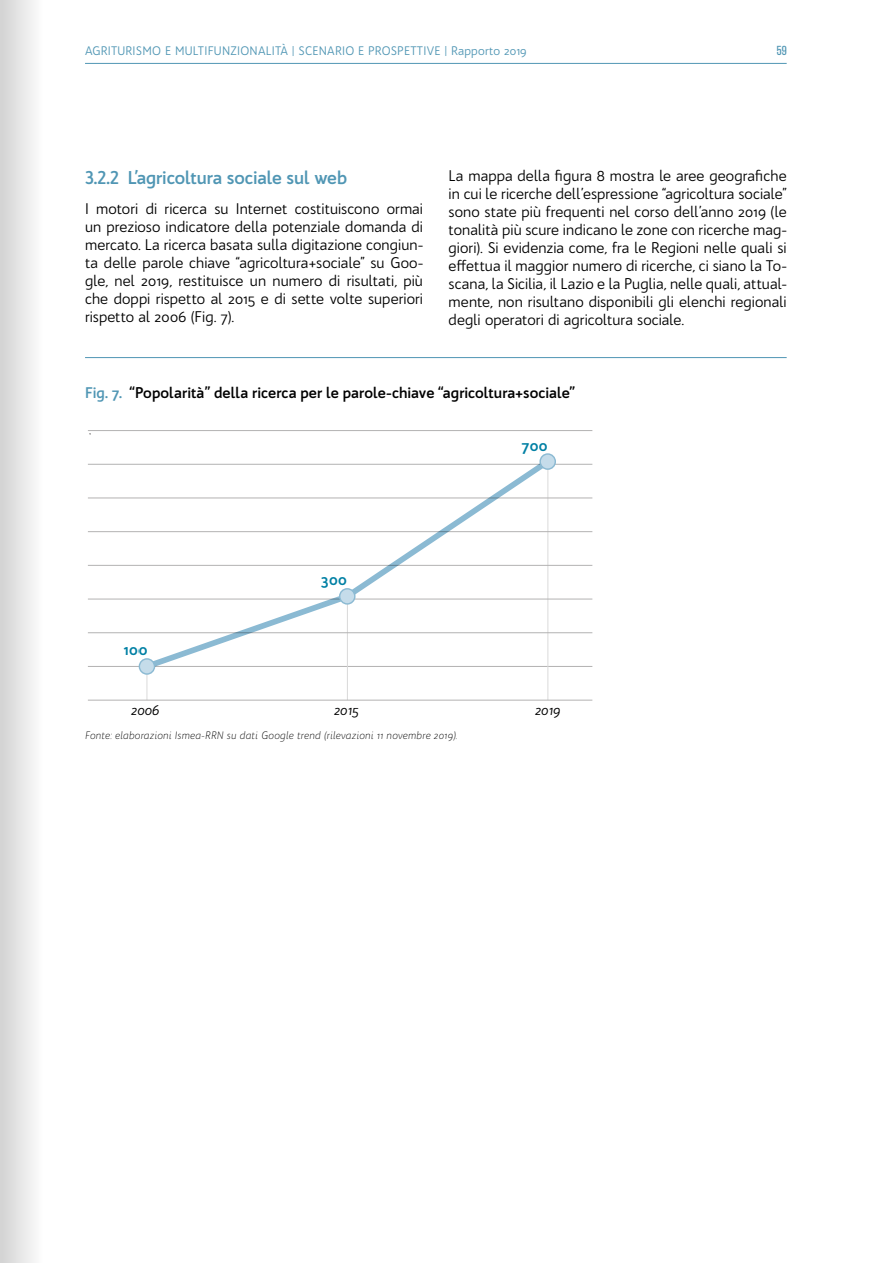
<style>
.page{position:relative;width:893px;height:1263px;background:#fff}
.page>*{position:absolute;margin:0;border:0;box-sizing:border-box;transform-origin:0 0}
.t1{font:700 18px "Bw Quinta Pro";letter-spacing:-.005em;color:#5096b4}
.t2{font:700 15.6px "Bw Quinta Pro";letter-spacing:.025em;color:#0080a4}
.t3{font:15px/18px "Bw Quinta Pro";color:#000;text-align:justify}
.t4{font:700 15px "Bw Quinta Pro";color:#000}
.t5{font:italic 14.25px "Bw Quinta Pro";letter-spacing:-.005em;color:#000}
.t6{font:500 13.5px "Giorgio Sans";color:#5096b4}
.t7{font:12px "Bw Quinta Pro";letter-spacing:.02em;color:#5096b4}
.t8{font:italic 300 10.5px "Bw Quinta Pro";letter-spacing:.015em;color:#000}
.s1{color:#5096b4}
</style>
<div class="page">
<hr style="left:85px;top:63px;width:702px;height:1px;background:#5096b4">
<hr style="left:85px;top:357px;width:702px;height:1px;background:#5096b4">
<hr style="left:88px;top:666px;width:504px;height:1px;background:#b3b2b2">
<hr style="left:147px;top:666px;width:1px;height:34px;background:#dadada">
<hr style="left:347px;top:596px;width:1px;height:104px;background:#dadada">
<hr style="left:547px;top:462px;width:1px;height:238px;background:#dadada">
<hr style="left:88px;top:632px;width:504px;height:1px;background:#b3b2b2">
<hr style="left:88px;top:599px;width:504px;height:1px;background:#b3b2b2">
<hr style="left:88px;top:700px;width:504px;height:1px;background:#b3b2b2">
<hr style="left:88px;top:565px;width:504px;height:1px;background:#b3b2b2">
<hr style="left:88px;top:531px;width:504px;height:1px;background:#b3b2b2">
<hr style="left:88px;top:498px;width:504px;height:1px;background:#b3b2b2">
<hr style="left:88px;top:464px;width:504px;height:1px;background:#b3b2b2">
<hr style="left:88px;top:430px;width:504px;height:1px;background:#b3b2b2">
<svg style="left:144px;top:463px;width:407px;height:206px"></svg>
<div style="left:139px;top:659px;width:15px;height:15px;background:#c5dcea;border-radius:50%"></div>
<div style="left:139px;top:658px;width:16px;height:17px;border:1px solid #8bbad3;border-radius:50%"></div>
<div style="left:340px;top:589px;width:15px;height:15px;background:#c5dcea;border-radius:50%"></div>
<div style="left:339px;top:588px;width:17px;height:17px;border:1px solid #8bbad3;border-radius:50%"></div>
<div style="left:540px;top:454px;width:15px;height:15px;background:#c5dcea;border-radius:50%"></div>
<div style="left:539px;top:453px;width:17px;height:17px;border:1px solid #8bbad3;border-radius:50%"></div>
<div style="left:0;top:0;width:43px;height:1263px;background:linear-gradient(to right,#d2d2d2,#fefefe)"></div>
<p class="t7" style="left:85px;top:43px;width:443px">AGRITURISMO E MULTIFUNZIONALITÀ | SCENARIO E PROSPETTIVE | Rapporto 2019</p>
<p class="t6" style="left:777px;top:44px;width:11px">59</p>
<p class="t1" style="left:85px;top:166px;width:264px">3.2.2 L’agricoltura sociale sul web</p>
<p class="t3" style="left:85px;top:200px;width:340px">I motori di ricerca su Internet costituiscono ormai un prezioso indicatore della potenziale domanda di mercato. La ricerca basata sulla digitazione congiun&shy;ta delle parole chiave “agricoltura+sociale” su Goo&shy;gle, nel 2019, restituisce un numero di risultati, più che doppi rispetto al 2015 e di sette volte superiori rispetto al 2006 (Fig. 7).</p>
<p class="t3" style="left:449px;top:167px;width:340px">La mappa della figura 8 mostra le aree geografiche in cui le ricerche dell’espressione “agricoltura sociale” sono state più frequenti nel corso dell’anno 2019 (le tonalità più scure indicano le zone con ricerche mag&shy;giori). Si evidenzia come, fra le Regioni nelle quali si effettua il maggior numero di ricerche, ci siano la To&shy;scana, la Sicilia, il Lazio e la Puglia, nelle quali, attual&shy;mente, non risultano disponibili gli elenchi regionali degli operatori di agricoltura sociale.</p>
<p class="t4" style="left:85px;top:383px;width:491px"><span class="s1">Fig. 7.</span> “Popolarità” della ricerca per le parole-chiave “agricoltura+sociale”</p>
<p class="t2" style="left:123px;top:640px;width:25px">100</p>
<p class="t2" style="left:321px;top:570px;width:28px">300</p>
<p class="t2" style="left:521px;top:435px;width:28px">700</p>
<p class="t5" style="left:131px;top:701px;width:30px">2006</p>
<p class="t5" style="left:334px;top:701px;width:26px">2015</p>
<p class="t5" style="left:535px;top:701px;width:27px">2019</p>
<p class="t8" style="left:85px;top:729px;width:374px">Fonte: elaborazioni Ismea-RRN su dati Google trend (rilevazioni 11 novembre 2019).</p>
</div>
